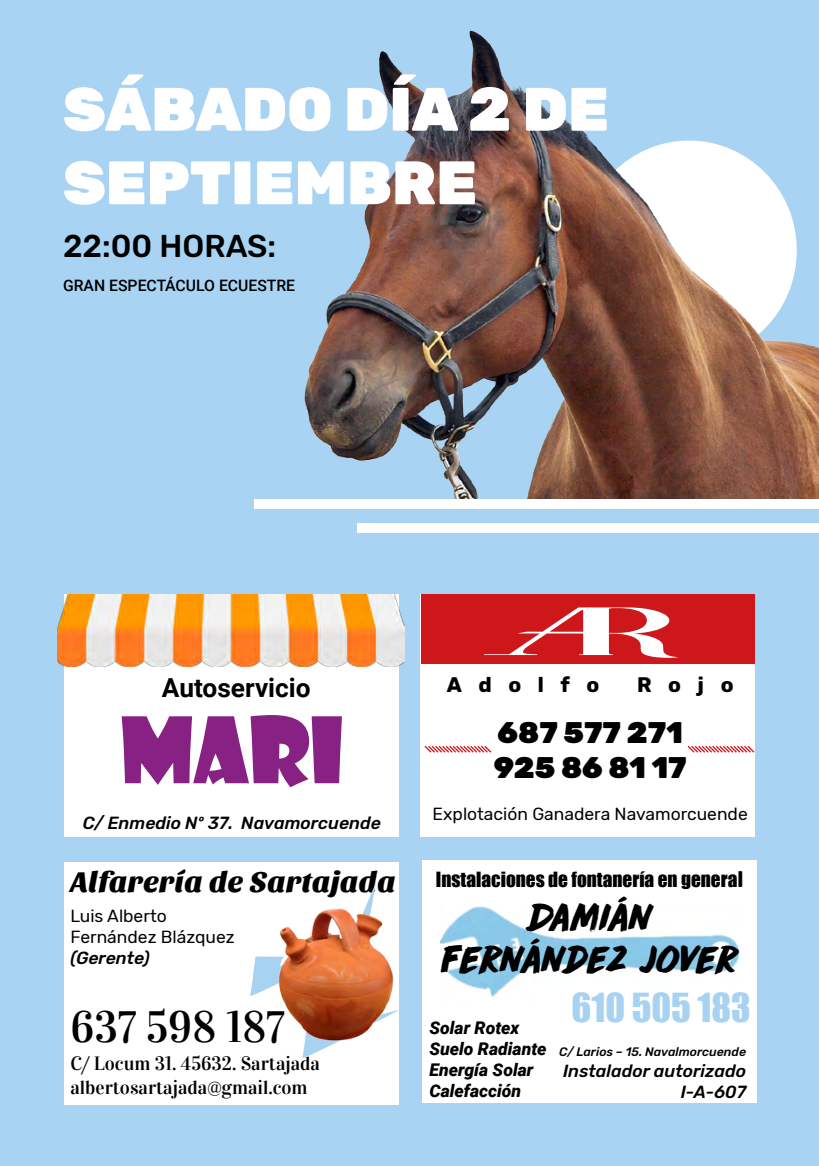
<style>
.page{position:relative;width:819px;height:1166px;background:#a8d3f3}
.page>*{position:absolute;margin:0;border:0;box-sizing:border-box;transform-origin:0 0}
.t1{font:89.25px "Showcard Gothic";color:#872183}
.t2{font:900 61.25px/73.5px "Rubik";color:#fff}
.t3{font:43.75px "Vidaloka";color:#000}
.t4{font:36.75px "Impact";color:#a8d2f1}
.t5{font:35px/42px "DK Drop Dead Gorgeous";letter-spacing:-.125em;color:#000;text-align:center}
.t6{font:500 31.5px "Rubik";color:#000}
.t7{font:29.75px "Sansita One";color:#000}
.t8{font:900 29.75px/35.7px "Rubik";color:#000}
.t9{font:700 26.25px "Roboto";color:#000}
.t10{font:700 21px "Rubik";letter-spacing:.79em;color:#000}
.t11{font:19.25px/23.1px "Vidaloka";color:#000}
.t12{font:19.25px "Impact";color:#000}
.t13{font:italic 500 17.5px/21px "Rubik";color:#000;text-align:right}
.t14{font:17.5px/21px "Rubik";color:#000}
.t15{font:italic 900 17.5px/21px "Roboto";color:#000}
.t16{font:500 15.75px "Roboto";color:#000}
.t17{font:italic 500 12.25px "Rubik";color:#000}
.s1{font-family:"COCOGOOSE"}
</style>
<div class="page">
<div style="left:65px;top:594px;width:334px;height:242px;background:#fff"></div>
<div style="left:422px;top:861px;width:334px;height:242px;background:#fff"></div>
<div style="left:65px;top:863px;width:334px;height:242px;background:#fff"></div>
<div style="left:420px;top:594px;width:334px;height:242px;background:#fff"></div>
<img style="left:304px;top:30px;width:515px;height:469px">
<div style="left:254px;top:499px;width:565px;height:9px;background:#fff"></div>
<div style="left:358px;top:523px;width:461px;height:10px;background:#fff"></div>
<div style="left:420px;top:594px;width:334px;height:70px;background:#cd171a"></div>
<svg style="left:484px;top:607px;width:194px;height:51px"></svg>
<svg style="left:302px;top:1010px;width:97px;height:48px"></svg>
<svg style="left:250px;top:883px;width:126px;height:113px"></svg>
<img style="left:275px;top:905px;width:120px;height:138px">
<img style="left:441px;top:906px;width:298px;height:92px">
<img style="left:57px;top:594px;width:348px;height:72px">
<svg style="left:424px;top:745px;width:68px;height:8px"></svg>
<svg style="left:687px;top:744px;width:68px;height:10px"></svg>
<h2 class="t2" style="left:63px;top:74px;width:547px">SÁBADO DÍA 2 DE<br>SEPTIEMBRE</h2>
<h3 class="t6" style="left:63px;top:228px;width:215px">22:00 HORAS:</h3>
<p class="t16" style="left:63px;top:274px;width:234px">GRAN ESPECTÁCULO ECUESTRE</p>
<h3 class="t9" style="left:162px;top:669px;width:150px">Autoservicio</h3>
<h1 class="t1" style="left:120px;top:691px;width:225px">Mari</h1>
<p class="t13" style="left:83px;top:813px;width:299px">C/ Enmedio Nº 37. Navamorcuende</p>
<h3 class="t7" style="left:70px;top:865px;width:327px">Alfarería de Sartajada</h3>
<p class="t14" style="left:70px;top:906px;width:166px">Luis Alberto<br>Fernández Blázquez</p>
<p class="t13" style="left:70px;top:948px;width:81px">(Gerente)</p>
<h3 class="t3" style="left:70px;top:1001px;width:216px">637 598 187</h3>
<p class="t11" style="left:70px;top:1052px;width:251px">C/ Locum 31. 45632. Sartajada albertosartajada@gmail.com</p>
<p class="t10" style="left:447px;top:672px;width:154px">Adolfo</p>
<p class="t10" style="left:637px;top:672px;width:98px">Rojo</p>
<h3 class="t8" style="left:493px;top:715px;width:195px">687 577 271<br>925 86 81 17</h3>
<p class="t14" style="left:432px;top:804px;width:317px">Explotación Ganadera Navamorcuende</p>
<p class="t12" style="left:436px;top:865px;width:309px">Instalaciones de fontanería en genera<span class="s1">l</span></p>
<h3 class="t5" style="left:440px;top:896px;width:301px">DAMIÁN<br>FERNÁNDEZ JOVER</h3>
<h3 class="t4" style="left:571px;top:979px;width:180px">610 505 183</h3>
<p class="t15" style="left:429px;top:1016px;width:119px">Solar Rotex<br>Suelo Radiante<br>Energía Solar<br>Calefacción</p>
<p class="t17" style="left:559px;top:1045px;width:188px">C/ Larios – 15. Navalmorcuende</p>
<p class="t13" style="left:563px;top:1061px;width:185px">Instalador autorizado<br>I-A-607</p>
</div>
